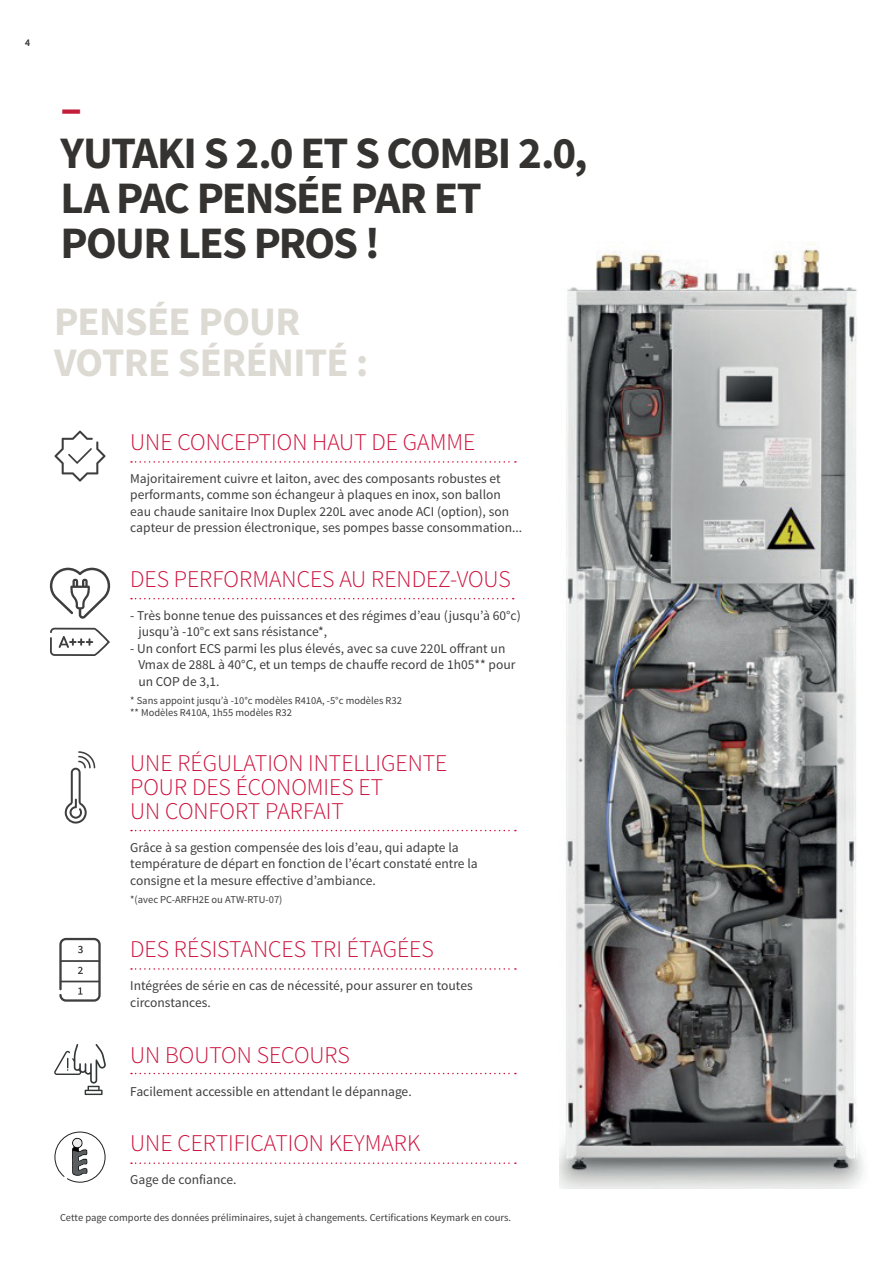
<style>
.page{position:relative;width:893px;height:1263px;background:#fff}
.page>*{position:absolute;margin:0;border:0;box-sizing:border-box;transform-origin:0 0}
.t1{font:700 45px/45px "Source Sans Pro";letter-spacing:-.035em;color:#343331}
.t2{font:700 45px "Source Sans Pro";color:#c21e3c}
.t3{font:700 40.5px/40.5px "Source Sans Pro";letter-spacing:-.015em;color:#dcdad3}
.t4{font:300 24px/24px "Source Sans Pro";color:#cd123d}
.t5{font:13.5px/16.5px "Source Sans Pro";color:#3e3e3f}
.t6{font:10.5px/12px "Source Sans Pro";color:#3e3e3f}
.t7{font:10.05px "Source Sans Pro";color:#3e3e3f}
</style>
<div class="page">
<img style="left:560px;top:243px;width:304px;height:945px">
<svg style="left:54px;top:430px;width:52px;height:52px"></svg>
<svg style="left:131px;top:461px;width:385px;height:2px"></svg>
<svg style="left:50px;top:568px;width:60px;height:51px"></svg>
<svg style="left:50px;top:628px;width:60px;height:28px"></svg>
<svg style="left:131px;top:598px;width:383px;height:1px"></svg>
<svg style="left:64px;top:751px;width:32px;height:72px"></svg>
<svg style="left:131px;top:830px;width:385px;height:1px"></svg>
<svg style="left:59px;top:938px;width:42px;height:64px"></svg>
<svg style="left:131px;top:968px;width:385px;height:2px"></svg>
<svg style="left:54px;top:1044px;width:52px;height:51px"></svg>
<svg style="left:131px;top:1073px;width:385px;height:1px"></svg>
<svg style="left:54px;top:1131px;width:52px;height:51px"></svg>
<svg style="left:131px;top:1162px;width:385px;height:2px"></svg>
<p class="t7" style="left:25px;top:36px;width:6px">4</p>
<h1 class="t2" style="left:61px;top:79px;width:23px">–</h1>
<h1 class="t1" style="left:61px;top:132px;width:529px">YUTAKI S 2.0 ET S COMBI 2.0,<br>LA PAC PENSÉE PAR ET<br>POUR LES PROS !</h1>
<h2 class="t3" style="left:54px;top:303px;width:316px">PENSÉE POUR<br>VOTRE SÉRÉNITÉ :</h2>
<h3 class="t4" style="left:130px;top:430px;width:347px">UNE CONCEPTION HAUT DE GAMME</h3>
<p class="t5" style="left:130px;top:470px;width:393px">Majoritairement cuivre et laiton, avec des composants robustes et performants, comme son échangeur à plaques en inox, son ballon eau chaude sanitaire Inox Duplex 220L avec anode ACI (option), son capteur de pression électronique, ses pompes basse consommation...</p>
<h3 class="t4" style="left:130px;top:567px;width:382px">DES PERFORMANCES AU RENDEZ-VOUS</h3>
<p class="t5" style="left:138px;top:607px;width:384px;text-indent:-8px">- Très bonne tenue des puissances et des régimes d’eau (jusqu’à 60°c) jusqu’à -10°c ext sans résistance*,</p>
<p class="t5" style="left:138px;top:640px;width:379px;text-indent:-8px">- Un confort ECS parmi les plus élevés, avec sa cuve 220L offrant un<br>Vmax de 288L à 40°C, et un temps de chauffe record de 1h05** pour un COP de 3,1.</p>
<p class="t6" style="left:130px;top:695px;width:273px">* Sans appoint jusqu’à -10°c modèles R410A, -5°c modèles R32 ** Modèles R410A, 1h55 modèles R32</p>
<h3 class="t4" style="left:130px;top:751px;width:319px">UNE RÉGULATION INTELLIGENTE<br>POUR DES ÉCONOMIES ET<br>UN CONFORT PARFAIT</h3>
<p class="t5" style="left:130px;top:839px;width:349px">Grâce à sa gestion compensée des lois d’eau, qui adapte la température de départ en fonction de l’écart constaté entre la consigne et la mesure effective d’ambiance.</p>
<p class="t6" style="left:130px;top:893px;width:154px">*(avec PC-ARFH2E ou ATW-RTU-07)</p>
<h3 class="t4" style="left:130px;top:937px;width:305px">DES RÉSISTANCES TRI ÉTAGÉES</h3>
<p class="t5" style="left:130px;top:978px;width:344px">Intégrées de série en cas de nécessité, pour assurer en toutes circonstances.</p>
<h3 class="t4" style="left:130px;top:1043px;width:221px">UN BOUTON SECOURS</h3>
<p class="t5" style="left:130px;top:1084px;width:283px">Facilement accessible en attendant le dépannage.</p>
<h3 class="t4" style="left:130px;top:1131px;width:292px">UNE CERTIFICATION KEYMARK</h3>
<p class="t5" style="left:130px;top:1171px;width:108px">Gage de confiance.</p>
<p class="t6" style="left:60px;top:1212px;width:453px">Cette page comporte des données préliminaires, sujet à changements. Certifications Keymark en cours.</p>
</div>
